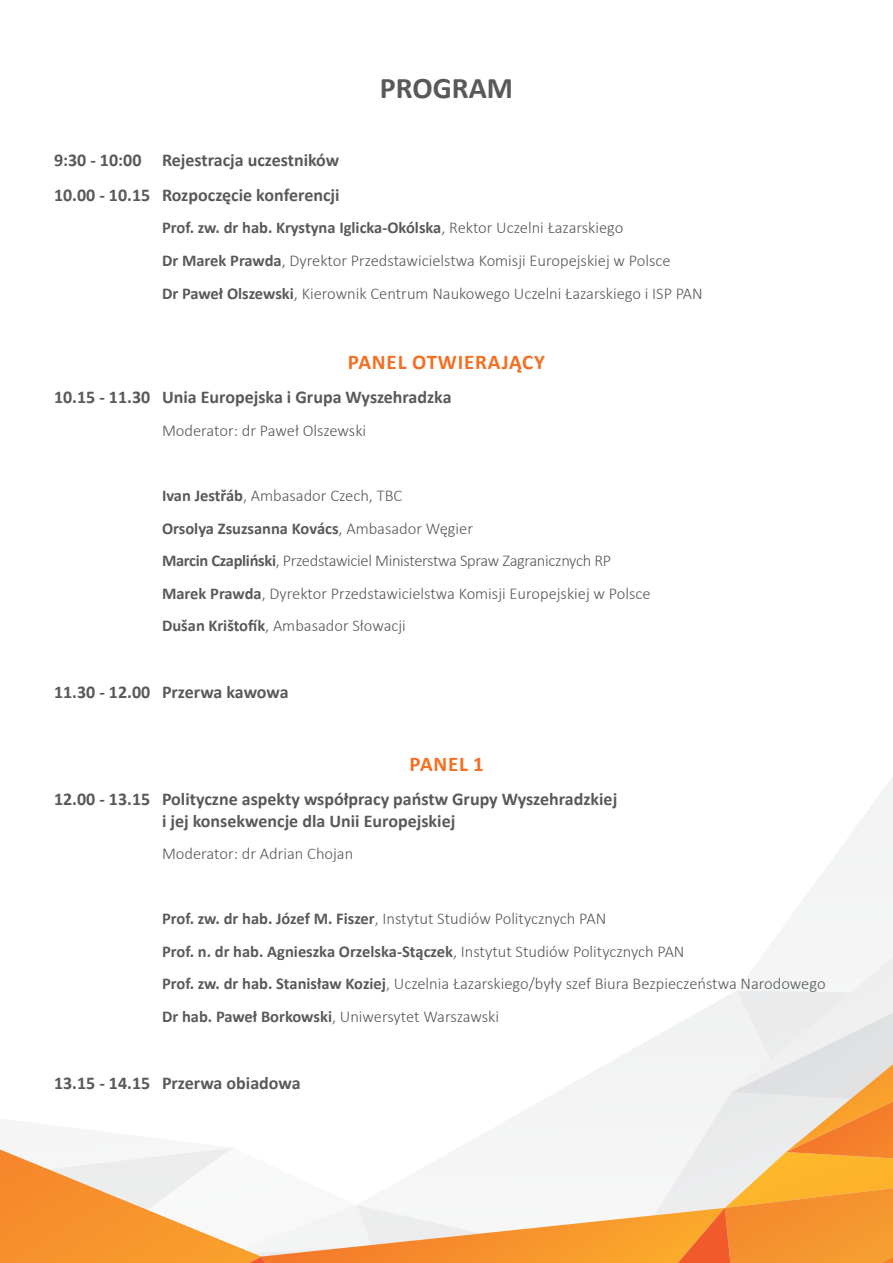
<style>
.page{position:relative;width:893px;height:1263px;background:#fff}
.page>*{position:absolute;margin:0;border:0;box-sizing:border-box;transform-origin:0 0}
.t1{font:700 30px "Calibri";color:#58595b}
.t2{font:700 21px "Calibri";letter-spacing:.04em;color:#f36f21}
.t3{font:700 18px/34.3px "Calibri";color:#58595b}
.t4{font:300 16.5px/32.5px "Calibri";color:#58595b}
.s1{font-weight:700}
</style>
<div class="page">
<svg style="left:0;top:777px;width:893px;height:486px"></svg>
<h1 class="t1" style="left:380px;top:67px;width:135px">PROGRAM</h1>
<p class="t3" style="left:54px;top:143px;width:287px">9:30 - 10:00 Rejestracja uczestników<br>10.00 - 10.15 Rozpoczęcie konferencji</p>
<p class="t4" style="left:162px;top:211px;width:542px"><span class="s1">Prof. zw. dr hab. Krystyna Iglicka-Okólska</span>, Rektor Uczelni Łazarskiego<br><span class="s1">Dr Marek Prawda</span>, Dyrektor Przedstawicielstwa Komisji Europejskiej w Polsce<br><span class="s1">Dr Paweł Olszewski</span>, Kierownik Centrum Naukowego Uczelni Łazarskiego i ISP PAN</p>
<p class="t2" style="left:348px;top:347px;width:199px">PANEL OTWIERAJĄCY</p>
<p class="t3" style="left:54px;top:380px;width:399px">10.15 - 11.30 Unia Europejska i Grupa Wyszehradzka</p>
<p class="t4" style="left:162px;top:414px;width:206px">Moderator: dr Paweł Olszewski</p>
<p class="t4" style="left:162px;top:479px;width:490px"><span class="s1">Ivan Jestřáb</span>, Ambasador Czech, TBC<br><span class="s1">Orsolya Zsuzsanna Kovács</span>, Ambasador Węgier<br><span class="s1">Marcin Czapliński</span>, Przedstawiciel Ministerstwa Spraw Zagranicznych RP <span class="s1">Marek Prawda</span>, Dyrektor Przedstawicielstwa Komisji Europejskiej w Polsce <span class="s1">Dušan Krištofík</span>, Ambasador Słowacji</p>
<p class="t3" style="left:54px;top:675px;width:236px">11.30 - 12.00 Przerwa kawowa</p>
<p class="t2" style="left:409px;top:749px;width:76px">PANEL 1</p>
<p class="t3" style="left:162px;top:788px;width:457px;line-height:21.6px;text-indent:-108px">12.00 - 13.15 Polityczne aspekty współpracy państw Grupy Wyszehradzkiej i jej konsekwencje dla Unii Europejskiej</p>
<p class="t4" style="left:162px;top:837px;width:193px">Moderator: dr Adrian Chojan</p>
<p class="t4" style="left:162px;top:902px;width:665px"><span class="s1">Prof. zw. dr hab. Józef M. Fiszer</span>, Instytut Studiów Politycznych PAN<br><span class="s1">Prof. n. dr hab. Agnieszka Orzelska-Stączek</span>, Instytut Studiów Politycznych PAN<br><span class="s1">Prof. zw. dr hab. Stanisław Koziej</span>, Uczelnia Łazarskiego/były szef Biura Bezpieczeństwa Narodowego <span class="s1">Dr hab. Paweł Borkowski</span>, Uniwersytet Warszawski</p>
<p class="t3" style="left:54px;top:1065px;width:248px">13.15 - 14.15 Przerwa obiadowa</p>
</div>
